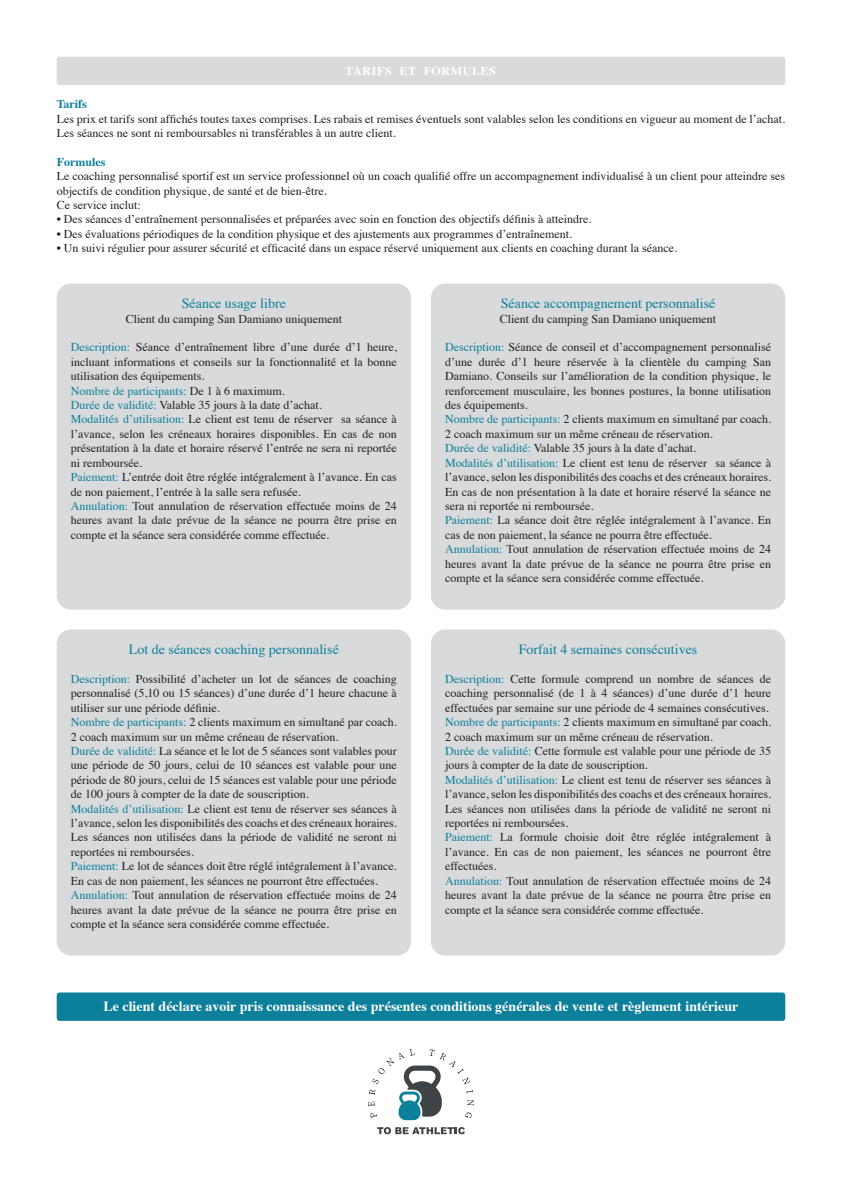
<style>
.page{position:relative;width:842px;height:1191px;background:#fff}
.page>*{position:absolute;margin:0;border:0;box-sizing:border-box;transform-origin:0 0}
.t1{font:14px "Times";color:#0c7f9b}
.t2{font:700 14px "Times";color:#fff}
.t3{font:12px/14.4px "Times";color:#231f20}
.t4{font:12px "Times";color:#0c7f9b}
.t5{font:700 12px "Times";letter-spacing:.05em;color:#fff}
.t6{font:700 12px "Times";color:#0c7f9b}
.s1{color:#0c7f9b}
.s2{color:#231f20}
</style>
<div class="page">
<div style="left:57px;top:57px;width:728px;height:28px;background:#d8dadb;border-radius:3px"></div>
<div style="left:431px;top:629px;width:354px;height:326px;background:#d8dadb;border-radius:14px"></div>
<div style="left:57px;top:629px;width:354px;height:326px;background:#d8dadb;border-radius:14px"></div>
<div style="left:431px;top:283px;width:354px;height:326px;background:#d8dadb;border-radius:14px"></div>
<div style="left:57px;top:283px;width:354px;height:326px;background:#d8dadb;border-radius:14px"></div>
<svg style="left:377px;top:1127px;width:88px;height:7px"></svg>
<svg style="left:368px;top:1049px;width:106px;height:71px"></svg>
<div style="left:57px;top:992px;width:728px;height:28px;background:#0c7f9b;border-radius:3px"></div>
<p class="t5" style="left:346px;top:60px;width:152px">TARIFS ET FORMULES</p>
<p class="t6" style="left:57px;top:93px;width:32px">Tarifs</p>
<p class="t3" style="left:57px;top:110px;width:730px">Les prix et tarifs sont affichés toutes taxes comprises. Les rabais et remises éventuels sont valables selon les conditions en vigueur au moment de l’achat.<br>Les séances ne sont ni remboursables ni transférables à un autre client.</p>
<p class="t6" style="left:57px;top:150px;width:50px">Formules</p>
<p class="t3" style="left:57px;top:168px;width:730px">Le coaching personnalisé sportif est un service professionnel où un coach qualifié offre un accompagnement individualisé à un client pour atteindre ses objectifs de condition physique, de santé et de bien-être.</p>
<p class="t3" style="left:57px;top:197px;width:85px">Ce service inclut:</p>
<p class="t3" style="left:57px;top:211px;width:536px">• Des séances d’entraînement personnalisées et préparées avec soin en fonction des objectifs définis à atteindre.</p>
<p class="t3" style="left:57px;top:226px;width:517px">• Des évaluations périodiques de la condition physique et des ajustements aux programmes d’entraînement.</p>
<p class="t3" style="left:57px;top:240px;width:622px">• Un suivi régulier pour assurer sécurité et efficacité dans un espace réservé uniquement aux clients en coaching durant la séance.</p>
<p class="t1" style="left:182px;top:290px;width:106px">Séance usage libre</p>
<p class="t3" style="left:126px;top:310px;width:218px">Client du camping San Damiano uniquement</p>
<p class="t3" style="left:71px;top:339px;width:327px;text-align:justify"><span class="s1">Description:</span> Séance d’entraînement libre d’une durée d’1 heure, incluant informations et conseils sur la fonctionnalité et la bonne utilisation des équipements.</p>
<p class="t4" style="left:71px;top:379px;width:215px">Nombre de participants: <span class="s2">De 1 à 6 maximum.</span></p>
<p class="t3" style="left:71px;top:397px;width:253px"><span class="s1">Durée de validité:</span> Valable 35 jours à la date d’achat.</p>
<p class="t3" style="left:71px;top:411px;width:327px;text-align:justify"><span class="s1">Modalités d’utilisation:</span> Le client est tenu de réserver sa séance à l’avance, selon les créneaux horaires disponibles. En cas de non présentation à la date et horaire réservé l’entrée ne sera ni reportée ni remboursée.</p>
<p class="t3" style="left:71px;top:469px;width:327px"><span class="s1">Paiement:</span> L’entrée doit être réglée intégralement à l’avance. En cas de non paiement, l’entrée à la salle sera refusée.</p>
<p class="t3" style="left:71px;top:497px;width:327px;text-align:justify"><span class="s1">Annulation:</span> Tout annulation de réservation effectuée moins de 24 heures avant la date prévue de la séance ne pourra être prise en compte et la séance sera considérée comme effectuée.</p>
<p class="t1" style="left:129px;top:636px;width:211px">Lot de séances coaching personnalisé</p>
<p class="t3" style="left:71px;top:671px;width:327px;text-align:justify"><span class="s1">Description:</span> Possibilité d’acheter un lot de séances de coaching personnalisé (5,10 ou 15 séances) d’une durée d’1 heure chacune à utiliser sur une période définie.</p>
<p class="t3" style="left:71px;top:714px;width:327px"><span class="s1">Nombre de participants:</span> 2 clients maximum en simultané par coach.<br>2 coach maximum sur un même créneau de réservation.</p>
<p class="t3" style="left:71px;top:743px;width:327px;text-align:justify"><span class="s1">Durée de validité:</span> La séance et le lot de 5 séances sont valables pour une période de 50 jours, celui de 10 séances est valable pour une période de 80 jours, celui de 15 séances est valable pour une période de 100 jours à compter de la date de souscription.</p>
<p class="t3" style="left:71px;top:800px;width:327px"><span class="s1">Modalités d’utilisation:</span> Le client est tenu de réserver ses séances à l’avance, selon les disponibilités des coachs et des créneaux horaires.</p>
<p class="t3" style="left:71px;top:829px;width:327px">Les séances non utilisées dans la période de validité ne seront ni reportées ni remboursées.</p>
<p class="t3" style="left:71px;top:858px;width:327px"><span class="s1">Paiement:</span> Le lot de séances doit être réglé intégralement à l’avance.<br>En cas de non paiement, les séances ne pourront être effectuées.</p>
<p class="t3" style="left:71px;top:887px;width:327px;text-align:justify"><span class="s1">Annulation:</span> Tout annulation de réservation effectuée moins de 24 heures avant la date prévue de la séance ne pourra être prise en compte et la séance sera considérée comme effectuée.</p>
<p class="t1" style="left:501px;top:290px;width:216px">Séance accompagnement personnalisé</p>
<p class="t3" style="left:500px;top:310px;width:218px">Client du camping San Damiano uniquement</p>
<p class="t3" style="left:445px;top:339px;width:327px;text-align:justify"><span class="s1">Description:</span> Séance de conseil et d’accompagnement personnalisé d’une durée d’1 heure réservée à la clientèle du camping San Damiano. Conseils sur l’amélioration de la condition physique, le renforcement musculaire, les bonnes postures, la bonne utilisation des équipements.</p>
<p class="t3" style="left:445px;top:411px;width:327px"><span class="s1">Nombre de participants:</span> 2 clients maximum en simultané par coach.<br>2 coach maximum sur un même créneau de réservation.</p>
<p class="t3" style="left:445px;top:440px;width:253px"><span class="s1">Durée de validité:</span> Valable 35 jours à la date d’achat.</p>
<p class="t3" style="left:445px;top:454px;width:327px;text-align:justify"><span class="s1">Modalités d’utilisation:</span> Le client est tenu de réserver sa séance à l’avance, selon les disponibilités des coachs et des créneaux horaires.<br>En cas de non présentation à la date et horaire réservé la séance ne sera ni reportée ni remboursée.</p>
<p class="t3" style="left:445px;top:512px;width:327px"><span class="s1">Paiement:</span> La séance doit être réglée intégralement à l’avance. En cas de non paiement, la séance ne pourra être effectuée.</p>
<p class="t3" style="left:445px;top:541px;width:327px;text-align:justify"><span class="s1">Annulation:</span> Tout annulation de réservation effectuée moins de 24 heures avant la date prévue de la séance ne pourra être prise en compte et la séance sera considérée comme effectuée.</p>
<p class="t1" style="left:519px;top:636px;width:180px">Forfait 4 semaines consécutives</p>
<p class="t3" style="left:445px;top:671px;width:327px;text-align:justify"><span class="s1">Description:</span> Cette formule comprend un nombre de séances de coaching personnalisé (de 1 à 4 séances) d’une durée d’1 heure effectuées par semaine sur une période de 4 semaines consécutives.</p>
<p class="t3" style="left:445px;top:714px;width:327px"><span class="s1">Nombre de participants:</span> 2 clients maximum en simultané par coach.<br>2 coach maximum sur un même créneau de réservation.</p>
<p class="t3" style="left:445px;top:743px;width:327px"><span class="s1">Durée de validité:</span> Cette formule est valable pour une période de 35 jours à compter de la date de souscription.</p>
<p class="t3" style="left:445px;top:771px;width:327px"><span class="s1">Modalités d’utilisation:</span> Le client est tenu de réserver ses séances à l’avance, selon les disponibilités des coachs et des créneaux horaires.</p>
<p class="t3" style="left:445px;top:800px;width:327px">Les séances non utilisées dans la période de validité ne seront ni reportées ni remboursées.</p>
<p class="t3" style="left:445px;top:829px;width:327px;text-align:justify"><span class="s1">Paiement:</span> La formule choisie doit être réglée intégralement à l’avance. En cas de non paiement, les séances ne pourront être effectuées.</p>
<p class="t3" style="left:445px;top:872px;width:327px;text-align:justify"><span class="s1">Annulation:</span> Tout annulation de réservation effectuée moins de 24 heures avant la date prévue de la séance ne pourra être prise en compte et la séance sera considérée comme effectuée.</p>
<p class="t2" style="left:103px;top:992px;width:636px">Le client déclare avoir pris connaissance des présentes conditions générales de vente et règlement intérieur</p>
</div>
